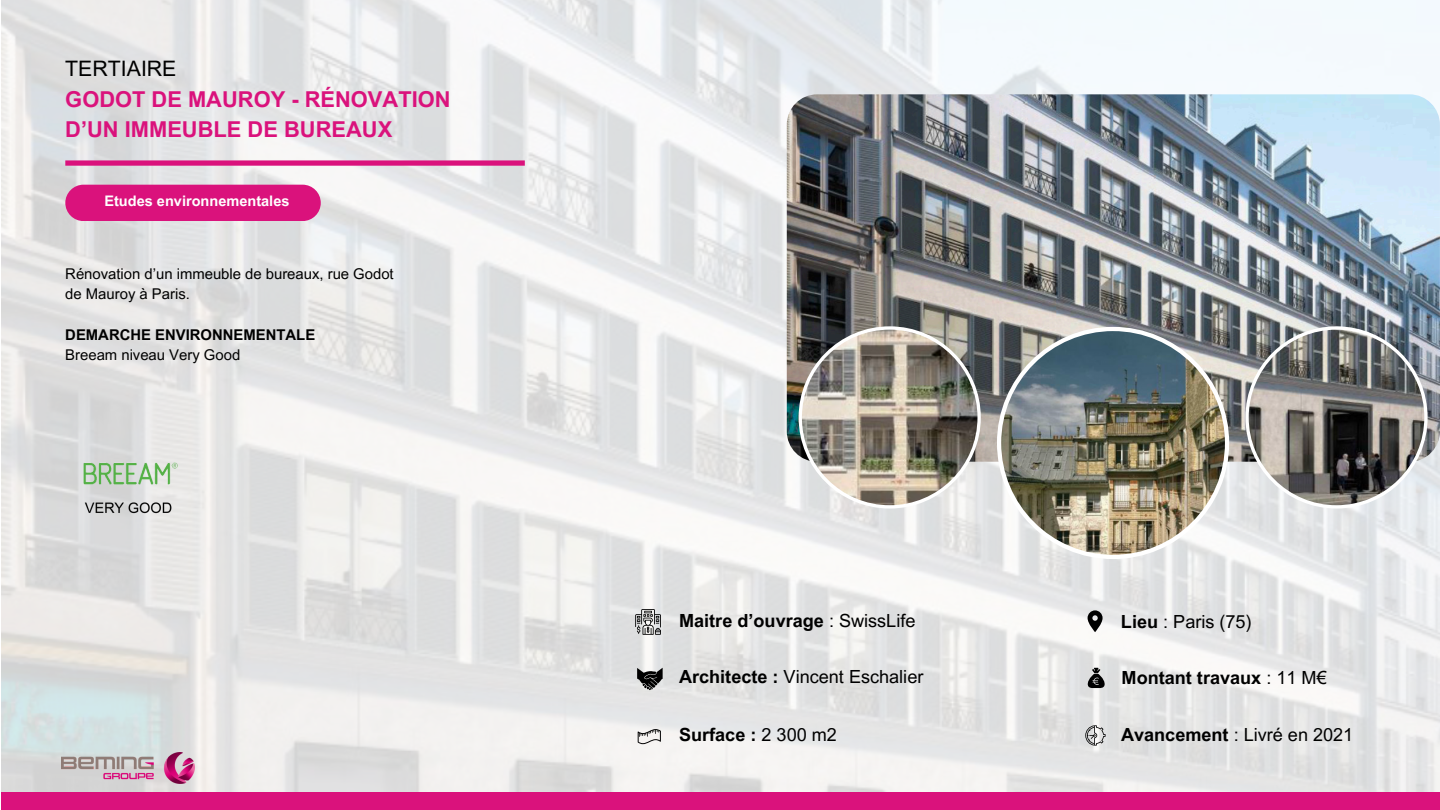
<style>
.page{position:relative;width:1440px;height:810px;background:#fff}
.page>*{position:absolute;margin:0;border:0;box-sizing:border-box;transform-origin:0 0}
.t1{font:700 21.9px/30px "Arial MT Pro";color:#da127c}
.t2{font:21.3px "Arial MT Pro";color:#000}
.t3{font:18.1px "Arial MT Pro";color:#000}
.t4{font:700 18.1px "Arial MT Pro";color:#000}
.t5{font:14.9px/20.2px "Arial MT Pro";color:#000}
.t6{font:700 14.9px "Arial MT Pro";color:#000}
.t7{font:700 14.5px "Arial MT Pro";color:#fff}
.s1{font-weight:400}
.s2{font-weight:700}
</style>
<div class="page">
<img style="left:1px;top:0;width:1439px;height:792px">
<div style="left:65px;top:160px;width:460px;height:6px;background:#da127c"></div>
<div style="left:1px;top:792px;width:1439px;height:18px;background:#da127c"></div>
<img style="left:62px;top:753px;width:133px;height:31px">
<svg style="left:635px;top:609px;width:26px;height:26px"></svg>
<svg style="left:1088px;top:610px;width:15px;height:22px"></svg>
<svg style="left:1088px;top:668px;width:17px;height:20px"></svg>
<svg style="left:638px;top:729px;width:23px;height:15px"></svg>
<svg style="left:1085px;top:725px;width:21px;height:21px"></svg>
<div style="left:65px;top:185px;width:256px;height:36px;background:#da127c;border-radius:18px"></div>
<img style="left:787px;top:94px;width:653px;height:368px;border-radius:30px">
<svg style="left:637px;top:668px;width:26px;height:22px"></svg>
<img style="left:997px;top:327px;width:232px;height:232px">
<img style="left:799px;top:326px;width:182px;height:183px">
<svg style="left:1245px;top:326px;width:183px;height:183px;background:#838381"></svg>
<img style="left:62px;top:426px;width:136px;height:136px">
<h2 class="t2" style="left:65px;top:60px;width:113px">TERTIAIRE</h2>
<h1 class="t1" style="left:65px;top:87px;width:387px">GODOT DE MAUROY - RÉNOVATION<br>D’UN IMMEUBLE DE BUREAUX</h1>
<p class="t7" style="left:104px;top:195px;width:187px">Etudes environnementales</p>
<p class="t5" style="left:65px;top:266px;width:330px">Rénovation d’un immeuble de bureaux, rue Godot de Mauroy à Paris.</p>
<p class="t6" style="left:65px;top:329px;width:251px">DEMARCHE ENVIRONNEMENTALE</p>
<p class="t5" style="left:65px;top:347px;width:176px">Breeam niveau Very Good</p>
<p class="t4" style="left:679px;top:614px;width:238px">Maitre d’ouvrage <span class="s1">: SwissLife</span></p>
<p class="t3" style="left:679px;top:670px;width:246px"><span class="s2">Architecte :</span> Vincent Eschalier</p>
<p class="t3" style="left:1121px;top:615px;width:132px"><span class="s2">Lieu</span> : Paris (75)</p>
<p class="t4" style="left:1122px;top:671px;width:207px">Montant travaux <span class="s1">: 11 M€</span></p>
<p class="t4" style="left:679px;top:727px;width:159px">Surface : <span class="s1">2 300 m2</span></p>
<p class="t3" style="left:1121px;top:727px;width:234px"><span class="s2">Avancement</span> : Livré en 2021</p>
</div>
